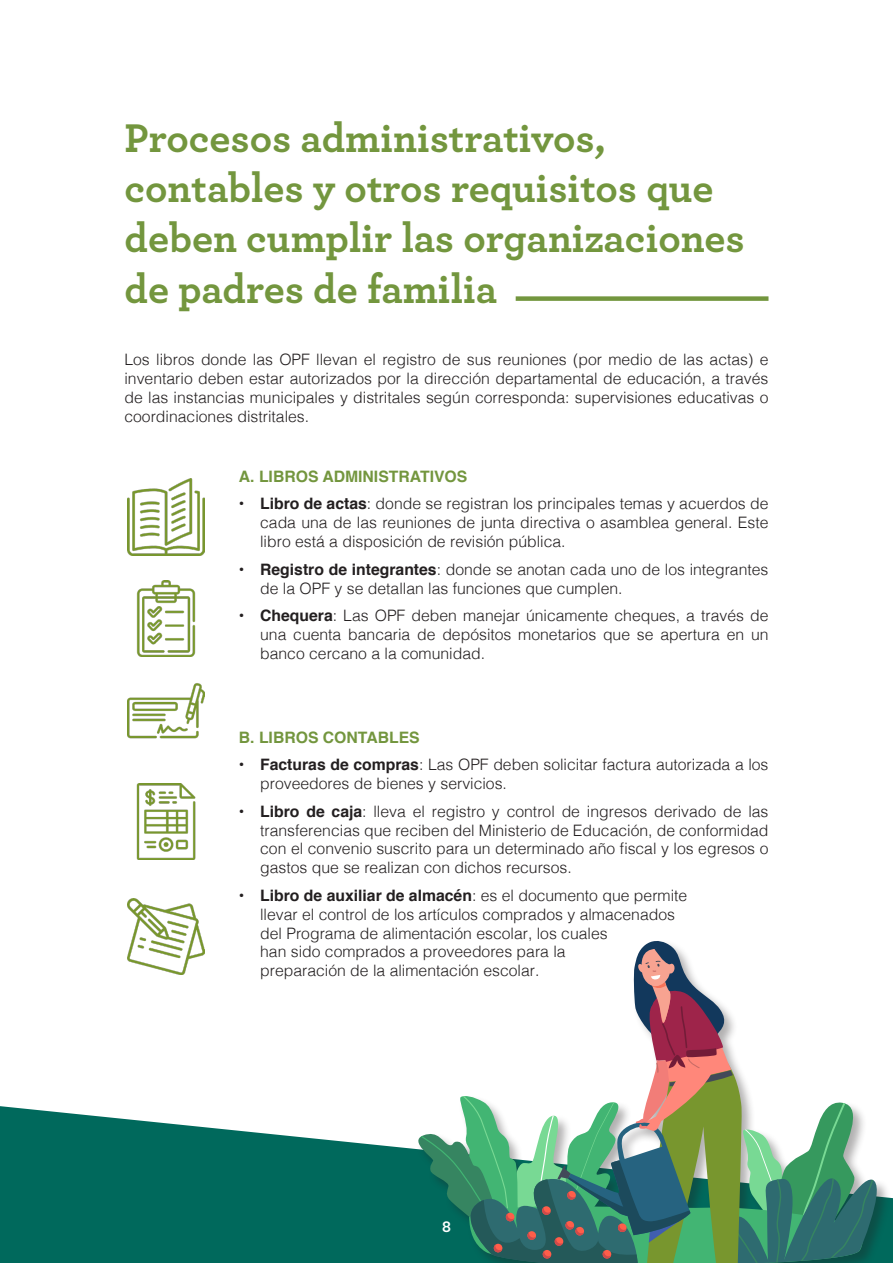
<style>
.page{position:relative;width:893px;height:1263px;background:#fff}
.page>*{position:absolute;margin:0;border:0;box-sizing:border-box;transform-origin:0 0}
.t1{font:700 42px/50.4px "Archer";color:#73963e}
.t2{font:700 16.5px "Archer";color:#fff}
.t3{font:300 15.75px/18.9px "Helvetica";color:#231f20;text-align:justify}
.t4{font:700 15.75px "Helvetica";color:#73963e}
.s1{font-weight:700}
</style>
<div class="page">
<svg style="left:0;top:1106px;width:892px;height:157px;background:#217c71"></svg>
<hr style="left:892px;top:795px;width:1px;height:468px;background:#231f20">
<div style="left:516px;top:296px;width:252px;height:5px;background:#73963e"></div>
<img style="left:128px;top:683px;width:76px;height:56px">
<img style="left:128px;top:479px;width:76px;height:76px">
<img style="left:136px;top:783px;width:60px;height:77px">
<img style="left:128px;top:898px;width:76px;height:77px">
<img style="left:136px;top:580px;width:60px;height:77px">
<svg style="left:408px;top:941px;width:476px;height:322px"></svg>
<p class="t1" style="left:124px;top:110px;width:622px">Procesos administrativos, contables y otros requisitos que deben cumplir las organizaciones de padres de familia</p>
<p class="t3" style="left:124px;top:349px;width:646px">Los libros donde las OPF llevan el registro de sus reuniones (por medio de las actas) e inventario deben estar autorizados por la dirección departamental de educación, a través de las instancias municipales y distritales según corresponda: supervisiones educativas o coordinaciones distritales.</p>
<p class="t4" style="left:239px;top:464px;width:230px">A. LIBROS ADMINISTRATIVOS</p>
<p class="t3" style="left:260px;top:493px;width:510px;text-indent:-21px"><span class="s1">• Libro de actas</span>: donde se registran los principales temas y acuerdos de cada una de las reuniones de junta directiva o asamblea general. Este libro está a disposición de revisión pública.</p>
<p class="t3" style="left:260px;top:558px;width:510px;text-indent:-21px"><span class="s1">• Registro de integrantes</span>: donde se anotan cada uno de los integrantes de la OPF y se detallan las funciones que cumplen.</p>
<p class="t3" style="left:260px;top:605px;width:510px;text-indent:-21px"><span class="s1">• Chequera</span>: Las OPF deben manejar únicamente cheques, a través de una cuenta bancaria de depósitos monetarios que se apertura en un banco cercano a la comunidad.</p>
<p class="t4" style="left:239px;top:725px;width:182px">B. LIBROS CONTABLES</p>
<p class="t3" style="left:260px;top:754px;width:510px;text-indent:-21px"><span class="s1">• Facturas de compras</span>: Las OPF deben solicitar factura autorizada a los proveedores de bienes y servicios.</p>
<p class="t3" style="left:260px;top:800px;width:510px;text-indent:-21px"><span class="s1">• Libro de caja</span>: lleva el registro y control de ingresos derivado de las transferencias que reciben del Ministerio de Educación, de conformidad con el convenio suscrito para un determinado año fiscal y los egresos o gastos que se realizan con dichos recursos.</p>
<p class="t3" style="left:260px;top:884px;width:429px;text-align:left;text-indent:-21px"><span class="s1">• Libro de auxiliar de almacén</span>: es el documento que permite llevar el control de los artículos comprados y almacenados del Programa de alimentación escolar, los cuales<br>han sido comprados a proveedores para la<br>preparación de la alimentación escolar.</p>
<p class="t2" style="left:442px;top:1213px;width:10px">8</p>
</div>
